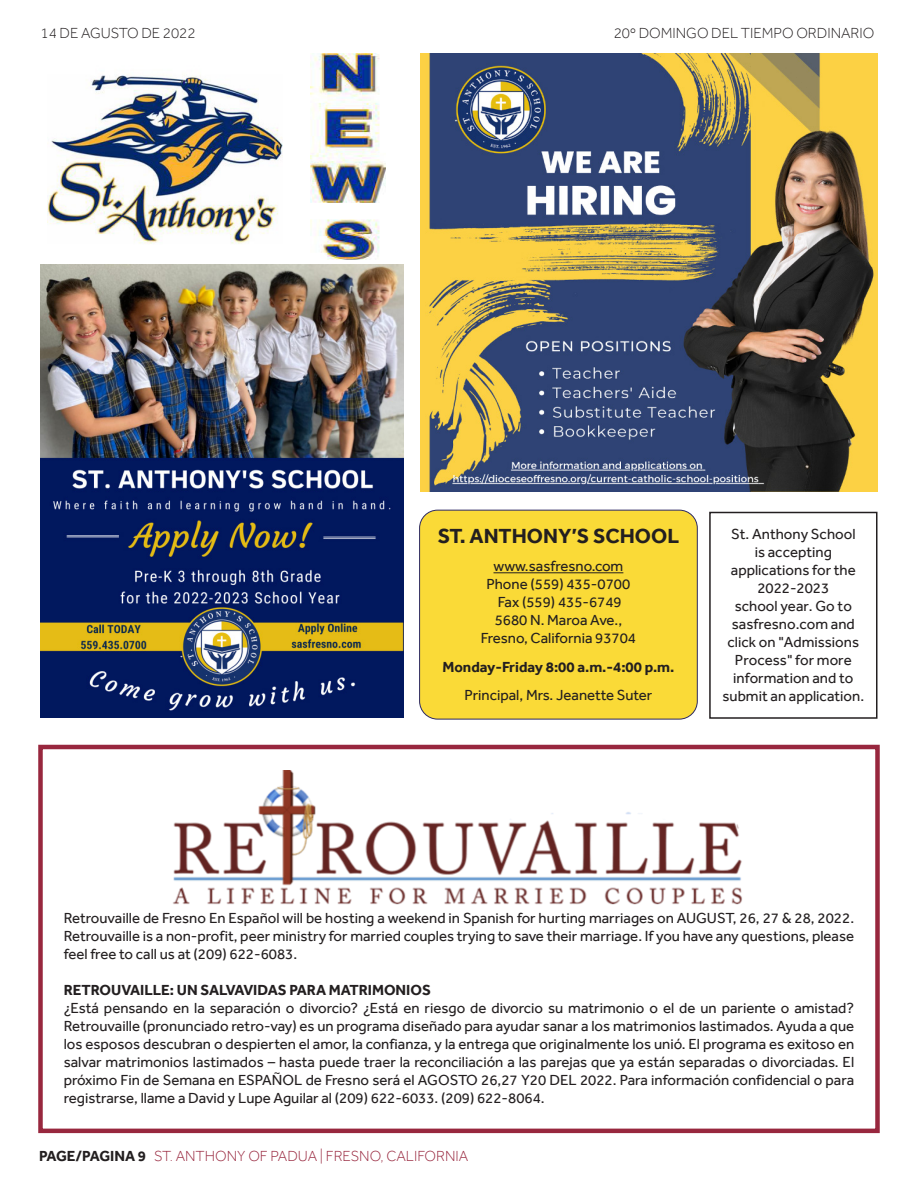
<style>
.page{position:relative;width:918px;height:1188px;background:#fff}
.page>*{position:absolute;margin:0;border:0;box-sizing:border-box;transform-origin:0 0}
.t1{font:700 21px "Effra";color:#231f20}
.t2{font:15px/18px "Effra";color:#231f20;text-align:center}
.t3{font:700 15px "Effra";color:#231f20}
.t4{font:300 15px "Effra";color:#98273e}
.t5{font:300 15px "Effra";color:#231f20}
.s1{font-weight:700;color:#231f20}
</style>
<div class="page">
<img style="left:47px;top:75px;width:235px;height:169px">
<img style="left:310px;top:53px;width:76px;height:206px">
<div style="left:420px;top:510px;width:277px;height:209px;background:#fada37;border-radius:18px"></div>
<hr style="left:494px;top:572px;width:129px;height:1px;background:#231f20">
<div style="left:419px;top:510px;width:279px;height:209px;border:1px solid #2c2963;border-radius:18px"></div>
<div style="left:709px;top:512px;width:169px;height:207px;border:2px solid #231f20"></div>
<img style="left:420px;top:53px;width:458px;height:438px">
<img style="left:40px;top:264px;width:364px;height:453px">
<img style="left:173px;top:770px;width:569px;height:135px">
<div style="left:38px;top:745px;width:842px;height:388px;border:4px solid #98273e"></div>
<p class="t5" style="left:40px;top:24px;width:157px">14 DE AGUSTO DE 2022</p>
<p class="t5" style="left:614px;top:24px;width:262px">20º DOMINGO DEL TIEMPO ORDINARIO</p>
<p class="t1" style="left:438px;top:523px;width:243px">ST. ANTHONY’S SCHOOL</p>
<p class="t2" style="left:481px;top:557px;width:157px">www.sasfresno.com<br>Phone (559) 435-0700<br>Fax (559) 435-6749<br>5680 N. Maroa Ave.,<br>Fresno, California 93704</p>
<p class="t3" style="left:442px;top:658px;width:234px">Monday-Friday 8:00 a.m.-4:00 p.m.</p>
<p class="t2" style="left:465px;top:686px;width:189px">Principal, Mrs. Jeanette Suter</p>
<p class="t2" style="left:723px;top:525px;width:143px">St. Anthony School<br>is accepting applications for the<br>2022-2023<br>school year. Go to sasfresno.com and click on "Admissions<br>Process" for more information and to submit an application.</p>
<p class="t2" style="left:64px;top:909px;width:792px;text-align:justify">Retrouvaille de Fresno En Español will be hosting a weekend in Spanish for hurting marriages on AUGUST, 26, 27 &amp; 28, 2022.<br>Retrouvaille is a non-profit, peer ministry for married couples trying to save their marriage. If you have any questions, please feel free to call us at (209) 622-6083.</p>
<p class="t3" style="left:64px;top:981px;width:369px">RETROUVAILLE: UN SALVAVIDAS PARA MATRIMONIOS</p>
<p class="t2" style="left:64px;top:999px;width:792px;text-align:justify">¿Está pensando en la separación o divorcio? ¿Está en riesgo de divorcio su matrimonio o el de un pariente o amistad?<br>Retrouvaille (pronunciado retro-vay) es un programa diseñado para ayudar sanar a los matrimonios lastimados. Ayuda a que los esposos descubran o despierten el amor, la confianza, y la entrega que originalmente los unió. El programa es exitoso en salvar matrimonios lastimados – hasta puede traer la reconciliación a las parejas que ya están separadas o divorciadas. El próximo Fin de Semana en ESPAÑOL de Fresno será el AGOSTO 26,27 Y20 DEL 2022. Para información confidencial o para registrarse, llame a David y Lupe Aguilar al (209) 622-6033. (209) 622-8064.</p>
<p class="t4" style="left:39px;top:1147px;width:431px"><span class="s1">PAGE/PAGINA 9</span> ST. ANTHONY OF PADUA | FRESNO, CALIFORNIA</p>
</div>
